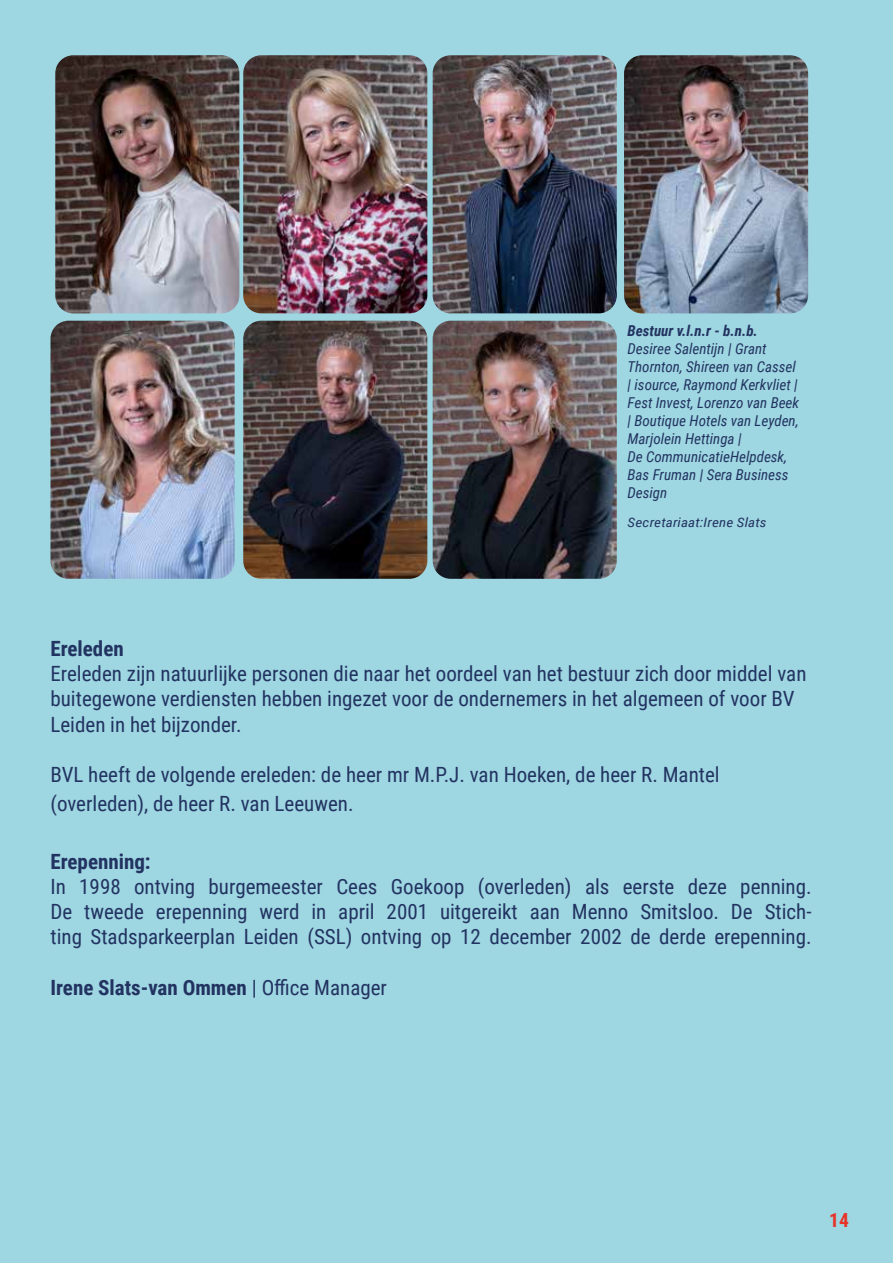
<style>
.page{position:relative;width:893px;height:1263px;background:#9ed6e1}
.page>*{position:absolute;margin:0;border:0;box-sizing:border-box;transform-origin:0 0}
.t1{font:21px/25.2px "Roboto Condensed";color:#223361}
.t2{font:700 21px "Roboto Condensed";color:#223361}
.t3{font:700 19.5px "Roboto Condensed";color:#e7332a}
.t4{font:italic 15px/18px "Roboto Condensed";color:#223361}
.t5{font:italic 700 15px "Roboto Condensed";color:#223361}
.t6{font:italic 13.05px "Roboto Condensed";letter-spacing:.005em;color:#223361;scale:1.15 1}
.s1{font-weight:400}
</style>
<div class="page">
<img style="left:55px;top:55px;width:184px;height:258px">
<img style="left:243px;top:55px;width:184px;height:258px">
<img style="left:433px;top:55px;width:184px;height:258px">
<img style="left:624px;top:55px;width:184px;height:258px">
<img style="left:243px;top:321px;width:184px;height:258px">
<img style="left:50px;top:321px;width:185px;height:258px">
<img style="left:433px;top:321px;width:184px;height:258px">
<p class="t5" style="left:627px;top:320px;width:132px">Bestuur v.l.n.r - b.n.b.</p>
<p class="t4" style="left:627px;top:339px;width:173px">Desiree Salentijn | Grant<br>Thornton, Shireen van Cassel | isource, Raymond Kerkvliet |<br>Fest Invest, Lorenzo van Beek | Boutique Hotels van Leyden,<br>Marjolein Hettinga |<br>De CommunicatieHelpdesk,<br>Bas Fruman | Sera Business<br>Design</p>
<p class="t6" style="left:627px;top:513px;width:122px">Secretariaat:Irene Slats</p>
<p class="t2" style="left:50px;top:634px;width:75px">Ereleden</p>
<p class="t1" style="left:50px;top:660px;width:757px">Ereleden zijn natuurlijke personen die naar het oordeel van het bestuur zich door middel van buitegewone verdiensten hebben ingezet voor de ondernemers in het algemeen of voor BV<br>Leiden in het bijzonder.</p>
<p class="t1" style="left:50px;top:759px;width:671px;line-height:28.8px">BVL heeft de volgende ereleden: de heer mr M.P.J. van Hoeken, de heer R. Mantel (overleden), de heer R. van Leeuwen.</p>
<p class="t2" style="left:50px;top:846px;width:102px">Erepenning:</p>
<p class="t1" style="left:50px;top:873px;width:763px;text-align:justify">In 1998 ontving burgemeester Cees Goekoop (overleden) als eerste deze penning.<br>De tweede erepenning werd in april 2001 uitgereikt aan Menno Smitsloo. De Stich&shy;ting Stadsparkeerplan Leiden (SSL) ontving op 12 december 2002 de derde erepenning.</p>
<p class="t2" style="left:50px;top:972px;width:338px">Irene Slats-van Ommen <span class="s1">| Office Manager</span></p>
<p class="t3" style="left:829px;top:1206px;width:21px">14</p>
</div>
